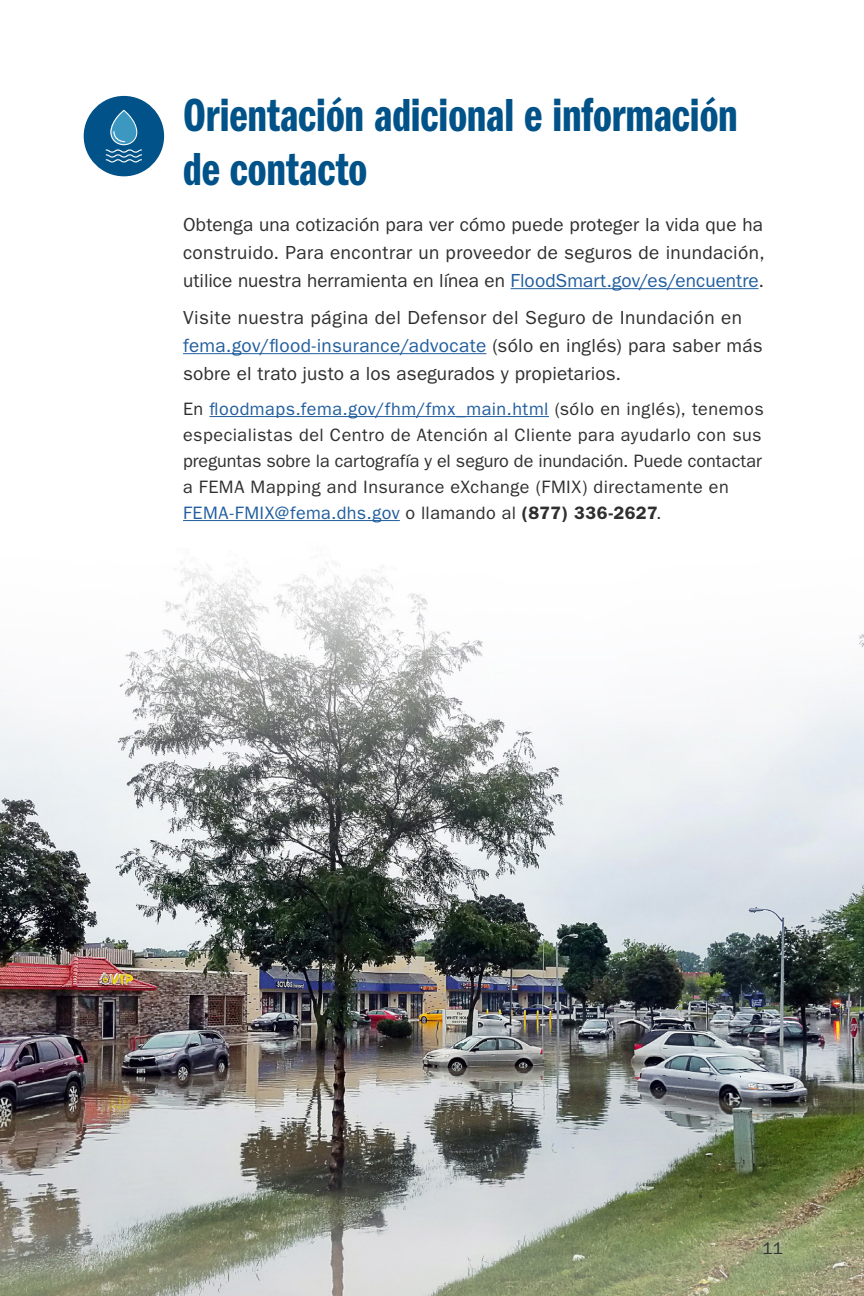
<style>
.page{position:relative;width:864px;height:1296px;background:#fff}
.page>*{position:absolute;margin:0;border:0;box-sizing:border-box;transform-origin:0 0}
.t1{font:48px/54px "ITC Franklin Gothic Std Dm Cp";color:#005288}
.t2{font:19px/28px "ITC Franklin Gothic Std";letter-spacing:.015em;color:#2f2f30;text-align:justify}
.t3{font:18px/26px "ITC Franklin Gothic Std";letter-spacing:.025em;color:#2f2f30}
.t4{font:17px "ITC Franklin Gothic Std";color:#2f2f30}
.s1{color:#215e9e}
.s2{font-weight:600}
</style>
<div class="page">
<div style="left:84px;top:96px;width:80px;height:80px;background:#005288;border-radius:50%"></div>
<svg style="left:106px;top:110px;width:36px;height:52px"></svg>
<img style="left:0;top:417px;width:864px;height:879px">
<hr style="left:511px;top:288px;width:248px;height:1px;background:#215e9e">
<hr style="left:183px;top:353px;width:304px;height:1px;background:#215e9e">
<hr style="left:209px;top:416px;width:340px;height:1px;background:#215e9e">
<hr style="left:183px;top:520px;width:217px;height:1px;background:#215e9e">
<div style="left:756px;top:1234px;width:34px;height:28px;background:#fff;opacity:.5"></div>
<h1 class="t1" style="left:183px;top:89px;width:556px">Orientación adicional e información de contacto</h1>
<p class="t2" style="left:183px;top:210px;width:583px">Obtenga una cotización para ver cómo puede proteger la vida que ha construido. Para encontrar un proveedor de seguros de inundación, utilice nuestra herramienta en línea en <span class="s1">FloodSmart.gov/es/encuentre</span>.</p>
<p class="t2" style="left:183px;top:303px;width:581px;text-align:left">Visite nuestra página del Defensor del Seguro de Inundación en <span class="s1">fema.gov/flood-insurance/advocate</span> (sólo en inglés) para saber más sobre el trato justo a los asegurados y propietarios.</p>
<p class="t3" style="left:183px;top:396px;width:582px">En <span class="s1">floodmaps.fema.gov/fhm/fmx_main.html</span> (sólo en inglés), tenemos especialistas del Centro de Atención al Cliente para ayudarlo con sus preguntas sobre la cartografía y el seguro de inundación. Puede contactar a FEMA Mapping and Insurance eXchange (FMIX) directamente en <span class="s1">FEMA-FMIX@fema.dhs.gov</span> o llamando al <span class="s2">(877) 336-2627</span>.</p>
<p class="t4" style="left:763px;top:1239px;width:22px">11</p>
</div>
